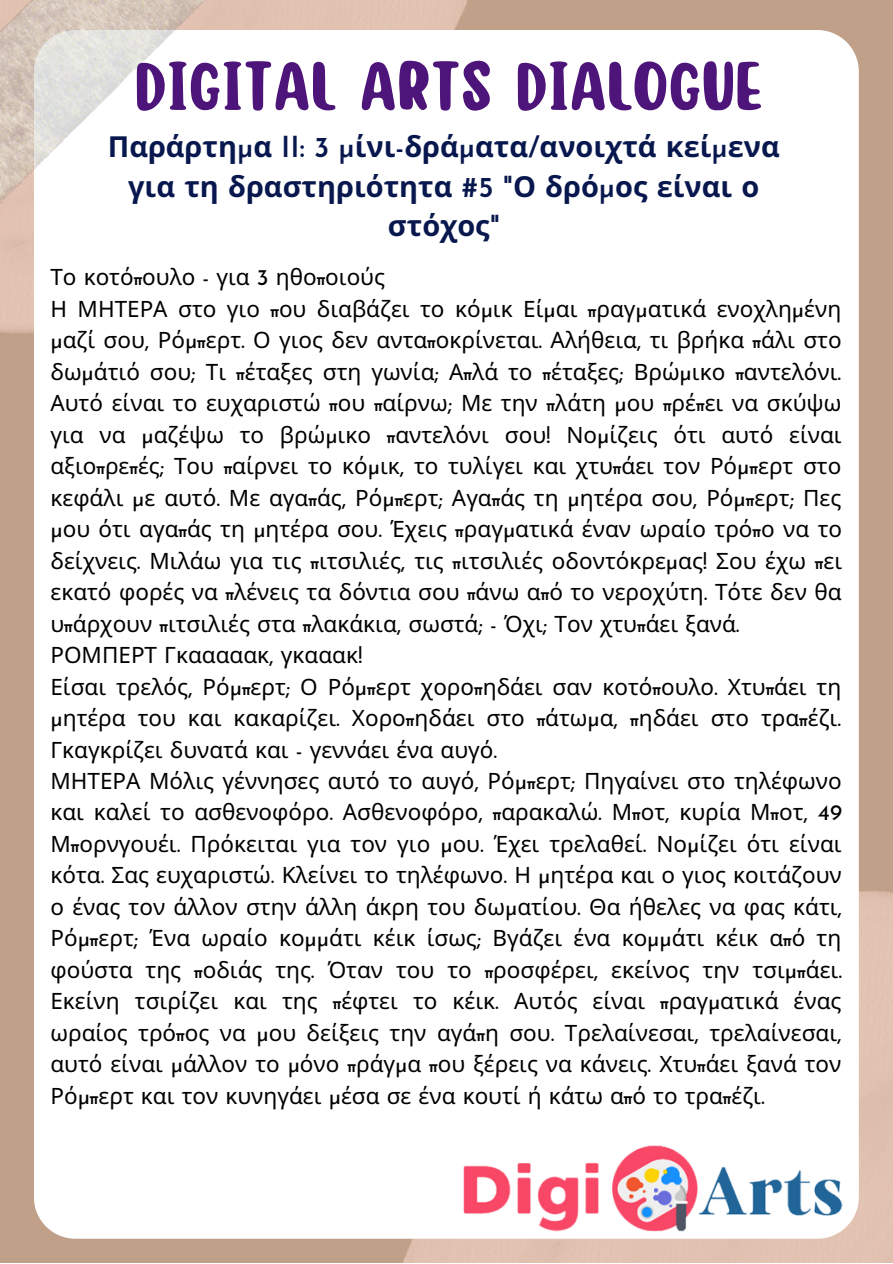
<style>
.page{position:relative;width:893px;height:1264px;background:#fff}
.page>*{position:absolute;margin:0;border:0;box-sizing:border-box;transform-origin:0 0}
.t1{font:73.35px "Monkey";color:#4d1579}
.t2{font:700 28.95px/39.8px "Noto Sans";color:#08184e;text-align:center}
.t3{font:22.5px/31.5px "Noto Sans";color:#000}
.s1{font-family:"Josefin Sans";font-weight:600}
.s2{font-family:"Josefin Sans"}
</style>
<div class="page">
<div style="left:0;top:0;width:892px;height:1262px;background:#c0a089"></div>
<div style="left:0;top:0;width:468px;height:333px;background:#e2c2b2"></div>
<img style="left:317px;top:765px;width:575px;height:497px">
<div style="left:34px;top:30px;width:824px;height:1208px;background:#fff"></div>
<img style="left:0;top:0;width:335px;height:251px">
<img style="left:460px;top:1129px;width:382px;height:117px">
<h1 class="t1" style="left:135px;top:51px;width:630px">DIGITAL ARTS DIALOGUE</h1>
<p class="t2" style="left:108px;top:126px;width:673px">Παράρτη<span class="s1">μ</span>α <span class="s1">II: 3 μ</span>ίνι<span class="s1">-</span>δρά<span class="s1">μ</span>ατα<span class="s1">/</span>ανοιχτά κεί<span class="s1">μ</span>ενα για τη δραστηριότητα <span class="s1">#5 "</span>Ο δρό<span class="s1">μ</span>ος είναι ο στόχος<span class="s1">"</span></p>
<p class="t3" style="left:50px;top:261px;width:793px">Το κοτό<span class="s2">π</span>ουλο <span class="s2">-</span> για <span class="s2">3</span> ηθο<span class="s2">π</span>οιούς<br>Η ΜΗΤΕΡΑ στο γιο <span class="s2">π</span>ου διαβάζει το κό<span class="s2">μ</span>ικ Εί<span class="s2">μ</span>αι <span class="s2">π</span>ραγ<span class="s2">μ</span>ατικά ενοχλη<span class="s2">μ</span>ένη <span class="s2">μ</span>αζί σου<span class="s2">,</span> Ρό<span class="s2">μπ</span>ερτ<span class="s2">.</span> Ο γιος δεν αντα<span class="s2">π</span>οκρίνεται<span class="s2">.</span> Αλήθεια<span class="s2">,</span> τι βρήκα <span class="s2">π</span>άλι στο δω<span class="s2">μ</span>άτιό σου<span class="s2">;</span> Τι <span class="s2">π</span>έταξες στη γωνία<span class="s2">;</span> Α<span class="s2">π</span>λά το <span class="s2">π</span>έταξες<span class="s2">;</span> Βρώ<span class="s2">μ</span>ικο <span class="s2">π</span>αντελόνι<span class="s2">.<br></span>Αυτό είναι το ευχαριστώ <span class="s2">π</span>ου <span class="s2">π</span>αίρνω<span class="s2">;</span> Με την <span class="s2">π</span>λάτη <span class="s2">μ</span>ου <span class="s2">π</span>ρέ<span class="s2">π</span>ει να σκύψω για να <span class="s2">μ</span>αζέψω το βρώ<span class="s2">μ</span>ικο <span class="s2">π</span>αντελόνι σου<span class="s2">!</span> Νο<span class="s2">μ</span>ίζεις ότι αυτό είναι αξιο<span class="s2">π</span>ρε<span class="s2">π</span>ές<span class="s2">;</span> Του <span class="s2">π</span>αίρνει το κό<span class="s2">μ</span>ικ<span class="s2">,</span> το τυλίγει και χτυ<span class="s2">π</span>άει τον Ρό<span class="s2">μπ</span>ερτ στο κεφάλι <span class="s2">μ</span>ε αυτό<span class="s2">.</span> Με αγα<span class="s2">π</span>άς<span class="s2">,</span> Ρό<span class="s2">μπ</span>ερτ<span class="s2">;</span> Αγα<span class="s2">π</span>άς τη <span class="s2">μ</span>ητέρα σου<span class="s2">,</span> Ρό<span class="s2">μπ</span>ερτ<span class="s2">;</span> Πες <span class="s2">μ</span>ου ότι αγα<span class="s2">π</span>άς τη <span class="s2">μ</span>ητέρα σου<span class="s2">.</span> Έχεις <span class="s2">π</span>ραγ<span class="s2">μ</span>ατικά έναν ωραίο τρό<span class="s2">π</span>ο να το δείχνεις<span class="s2">.</span> Μιλάω για τις <span class="s2">π</span>ιτσιλιές<span class="s2">,</span> τις <span class="s2">π</span>ιτσιλιές οδοντόκρε<span class="s2">μ</span>ας<span class="s2">!</span> Σου έχω <span class="s2">π</span>ει εκατό φορές να <span class="s2">π</span>λένεις τα δόντια σου <span class="s2">π</span>άνω α<span class="s2">π</span>ό το νεροχύτη<span class="s2">.</span> Τότε δεν θα υ<span class="s2">π</span>άρχουν <span class="s2">π</span>ιτσιλιές στα <span class="s2">π</span>λακάκια<span class="s2">,</span> σωστά<span class="s2">; -</span> Όχι<span class="s2">;</span> Τον χτυ<span class="s2">π</span>άει ξανά<span class="s2">.<br></span>ΡΟΜΠΕΡΤ Γκααααακ<span class="s2">,</span> γκααακ<span class="s2">!<br></span>Είσαι τρελός<span class="s2">,</span> Ρό<span class="s2">μπ</span>ερτ<span class="s2">;</span> Ο Ρό<span class="s2">μπ</span>ερτ χορο<span class="s2">π</span>ηδάει σαν κοτό<span class="s2">π</span>ουλο<span class="s2">.</span> Χτυ<span class="s2">π</span>άει τη <span class="s2">μ</span>ητέρα του και κακαρίζει<span class="s2">.</span> Χορο<span class="s2">π</span>ηδάει στο <span class="s2">π</span>άτω<span class="s2">μ</span>α<span class="s2">, π</span>ηδάει στο τρα<span class="s2">π</span>έζι<span class="s2">.<br></span>Γκαγκρίζει δυνατά και <span class="s2">-</span> γεννάει ένα αυγό<span class="s2">.<br></span>ΜΗΤΕΡΑ Μόλις γέννησες αυτό το αυγό<span class="s2">,</span> Ρό<span class="s2">μπ</span>ερτ<span class="s2">;</span> Πηγαίνει στο τηλέφωνο και καλεί το ασθενοφόρο<span class="s2">.</span> Ασθενοφόρο<span class="s2">, π</span>αρακαλώ<span class="s2">.</span> Μ<span class="s2">π</span>οτ<span class="s2">,</span> κυρία Μ<span class="s2">π</span>οτ<span class="s2">, 49<br></span>Μ<span class="s2">π</span>ορνγουέι<span class="s2">.</span> Πρόκειται για τον γιο <span class="s2">μ</span>ου<span class="s2">.</span> Έχει τρελαθεί<span class="s2">.</span> Νο<span class="s2">μ</span>ίζει ότι είναι κότα<span class="s2">.</span> Σας ευχαριστώ<span class="s2">.</span> Κλείνει το τηλέφωνο<span class="s2">.</span> Η <span class="s2">μ</span>ητέρα και ο γιος κοιτάζουν ο ένας τον άλλον στην άλλη άκρη του δω<span class="s2">μ</span>ατίου<span class="s2">.</span> Θα ήθελες να φας κάτι<span class="s2">, </span>Ρό<span class="s2">μπ</span>ερτ<span class="s2">;</span> Ένα ωραίο κο<span class="s2">μμ</span>άτι κέικ ίσως<span class="s2">;</span> Βγάζει ένα κο<span class="s2">μμ</span>άτι κέικ α<span class="s2">π</span>ό τη φούστα της <span class="s2">π</span>οδιάς της<span class="s2">.</span> Όταν του το <span class="s2">π</span>ροσφέρει<span class="s2">,</span> εκείνος την τσι<span class="s2">μπ</span>άει<span class="s2">.<br></span>Εκείνη τσιρίζει και της <span class="s2">π</span>έφτει το κέικ<span class="s2">.</span> Αυτός είναι <span class="s2">π</span>ραγ<span class="s2">μ</span>ατικά ένας ωραίος τρό<span class="s2">π</span>ος να <span class="s2">μ</span>ου δείξεις την αγά<span class="s2">π</span>η σου<span class="s2">.</span> Τρελαίνεσαι<span class="s2">,</span> τρελαίνεσαι<span class="s2">, </span>αυτό είναι <span class="s2">μ</span>άλλον το <span class="s2">μ</span>όνο <span class="s2">π</span>ράγ<span class="s2">μ</span>α <span class="s2">π</span>ου ξέρεις να κάνεις<span class="s2">.</span> Χτυ<span class="s2">π</span>άει ξανά τον Ρό<span class="s2">μπ</span>ερτ και τον κυνηγάει <span class="s2">μ</span>έσα σε ένα κουτί ή κάτω α<span class="s2">π</span>ό το τρα<span class="s2">π</span>έζι<span class="s2">.</span></p>
</div>
